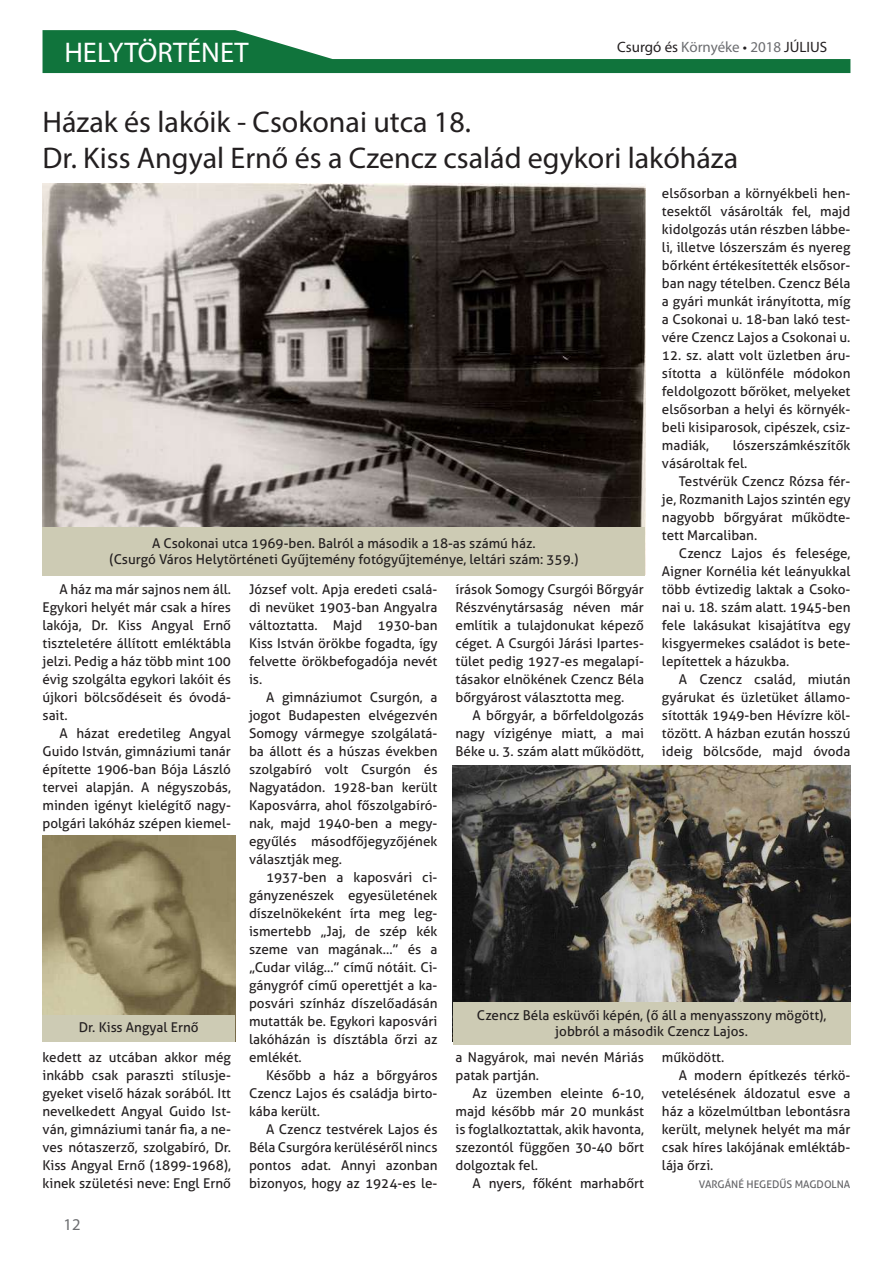
<style>
.page{position:relative;width:893px;height:1263px;background:#fff}
.page>*{position:absolute;margin:0;border:0;box-sizing:border-box;transform-origin:0 0}
.t1{font:30px/36px "Myriad Pro";color:#231f20}
.t2{font:28.5px "Myriad Pro";color:#fff}
.t3{font:16.5px "Myriad Pro";color:#6c6d70}
.t4{font:15px "Myriad Pro";color:#231f20}
.t5{font:13.5px/18px "Aller";color:#231f20;text-align:justify}
.t6{font:10.5px "Aller";color:#636366}
.s1{color:#6c6d70}
</style>
<div class="page">
<svg style="left:43px;top:30px;width:807px;height:43px"></svg>
<img style="left:43px;top:184px;width:602px;height:343px">
<div style="left:43px;top:527px;width:602px;height:49px;background:#cdcbb4"></div>
<img style="left:453px;top:766px;width:397px;height:236px">
<img style="left:43px;top:836px;width:192px;height:179px">
<div style="left:453px;top:1002px;width:397px;height:43px;background:#cdcbb4"></div>
<div style="left:43px;top:1015px;width:192px;height:27px;background:#cdcbb4"></div>
<h2 class="t2" style="left:64px;top:35px;width:186px">HELYTÖRTÉNET</h2>
<p class="t4" style="left:617px;top:38px;width:212px">Csurgó és <span class="s1">Környéke</span> • <span class="s1">2018</span> JÚLIUS</p>
<h1 class="t1" style="left:43px;top:103px;width:697px">Házak és lakóik - Csokonai utca 18.<br>Dr. Kiss Angyal Ernő és a Czencz család egykori lakóháza</h1>
<p class="t5" style="left:662px;top:184px;width:190px">elsősorban a környékbeli hen&shy;tesektől vásárolták fel, majd kidolgozás után részben lábbe&shy;li, illetve lószerszám és nyereg bőrként értékesítették elsősor&shy;ban nagy tételben. Czencz Béla a gyári munkát irányította, míg a Csokonai u. 18-ban lakó test&shy;vére Czencz Lajos a Csokonai u.</p>
<p class="t5" style="left:662px;top:346px;width:190px">12. sz. alatt volt üzletben áru&shy;sította a különféle módokon feldolgozott bőröket, melyeket elsősorban a helyi és környék&shy;beli kisiparosok, cipészek, csiz&shy;madiák,</p>
<p class="t5" style="left:662px;top:436px;width:190px;text-indent:71px">lószerszámkészítők vásároltak fel.</p>
<p class="t5" style="left:662px;top:472px;width:190px;text-indent:17px">Testvérük Czencz Rózsa fér&shy;je, Rozmanith Lajos szintén egy nagyobb bőrgyárat működte&shy;tett Marcaliban.</p>
<p class="t5" style="left:662px;top:544px;width:190px;text-indent:17px">Czencz Lajos és felesége, Aigner Kornélia két leányukkal több évtizedig laktak a Csoko&shy;nai u. 18. szám alatt. 1945-ben fele lakásukat kisajátítva egy kisgyermekes családot is bete&shy;lepítettek a házukba.</p>
<p class="t5" style="left:662px;top:670px;width:190px;text-indent:17px">A Czencz család, miután gyárukat és üzletüket államo&shy;sították 1949-ben Hévízre köl&shy;tözött. A házban ezután hosszú ideig bölcsőde, majd óvoda</p>
<p class="t5" style="left:109px;top:535px;width:470px;line-height:16.2px;text-align:center">A Csokonai utca 1969-ben. Balról a második a 18-as számú ház.<br>(Csurgó Város Helytörténeti Gyűjtemény fotógyűjteménye, leltári szám: 359.)</p>
<p class="t5" style="left:249px;top:580px;width:190px">József volt. Apja eredeti csalá&shy;di nevüket 1903-ban Angyalra változtatta. Majd 1930-ban Kiss István örökbe fogadta, így felvette örökbefogadója nevét is.</p>
<p class="t5" style="left:249px;top:688px;width:190px;text-indent:17px">A gimnáziumot Csurgón, a jogot Budapesten elvégezvén Somogy vármegye szolgálatá&shy;ba állott és a húszas években szolgabíró volt Csurgón és Nagyatádon. 1928-ban került Kaposvárra, ahol főszolgabíró&shy;nak, majd 1940-ben a megy&shy;egyűlés másodfőjegyzőjének választják meg.</p>
<p class="t5" style="left:249px;top:868px;width:190px;text-indent:17px">1937-ben a kaposvári ci&shy;gányzenészek egyesületének díszelnökeként írta meg leg&shy;ismertebb „Jaj, de szép kék szeme van magának…” és a „Cudar világ…” című nótáit. Ci&shy;gánygróf című operettjét a ka&shy;posvári színház díszelőadásán mutatták be. Egykori kaposvári lakóházán is dísztábla őrzi az emlékét.</p>
<p class="t5" style="left:249px;top:1066px;width:190px;text-indent:17px">Később a ház a bőrgyáros Czencz Lajos és családja birto&shy;kába került.</p>
<p class="t5" style="left:249px;top:1120px;width:190px;text-indent:17px">A Czencz testvérek Lajos és Béla Csurgóra kerüléséről nincs pontos adat. Annyi azonban bizonyos, hogy az 1924-es le-</p>
<p class="t5" style="left:43px;top:580px;width:190px;text-indent:17px">A ház ma már sajnos nem áll.<br>Egykori helyét már csak a híres lakója, Dr. Kiss Angyal Ernő tiszteletére állított emléktábla jelzi. Pedig a ház több mint 100 évig szolgálta egykori lakóit és újkori bölcsődéseit és óvodá&shy;sait.</p>
<p class="t5" style="left:43px;top:724px;width:190px;text-indent:17px">A házat eredetileg Angyal Guido István, gimnáziumi tanár építette 1906-ban Bója László tervei alapján. A négyszobás, minden igényt kielégítő nagy&shy;polgári lakóház szépen kiemel-</p>
<p class="t5" style="left:455px;top:580px;width:190px">írások Somogy Csurgói Bőrgyár Részvénytársaság néven már említik a tulajdonukat képező céget. A Csurgói Járási Ipartes&shy;tület pedig 1927-es megalapí&shy;tásakor elnökének Czencz Béla bőrgyárost választotta meg.</p>
<p class="t5" style="left:455px;top:706px;width:190px;text-indent:17px">A bőrgyár, a bőrfeldolgozás nagy vízigénye miatt, a mai Béke u. 3. szám alatt működött,</p>
<p class="t5" style="left:477px;top:1007px;width:351px;line-height:16.2px;text-align:center">Czencz Béla esküvői képén, (ő áll a menyasszony mögött), jobbról a második Czencz Lajos.</p>
<p class="t5" style="left:79px;top:1018px;width:121px">Dr. Kiss Angyal Ernő</p>
<p class="t5" style="left:43px;top:1048px;width:190px">kedett az utcában akkor még inkább csak paraszti stílusje&shy;gyeket viselő házak sorából. Itt nevelkedett Angyal Guido Ist&shy;ván, gimnáziumi tanár fia, a ne&shy;ves nótaszerző, szolgabíró, Dr.<br>Kiss Angyal Ernő (1899-1968), kinek születési neve: Engl Ernő</p>
<p class="t5" style="left:455px;top:1048px;width:190px">a Nagyárok, mai nevén Máriás patak partján.</p>
<p class="t5" style="left:455px;top:1084px;width:190px;text-indent:17px">Az üzemben eleinte 6-10, majd később már 20 munkást is foglalkoztattak, akik havonta, szezontól függően 30-40 bőrt dolgoztak fel.</p>
<p class="t5" style="left:472px;top:1174px;width:173px">A nyers, főként marhabőrt</p>
<p class="t5" style="left:662px;top:1048px;width:64px">működött.</p>
<p class="t5" style="left:679px;top:1066px;width:173px">A modern építkezés térkö-</p>
<p class="t5" style="left:662px;top:1084px;width:190px">vetelésének áldozatul esve a</p>
<p class="t5" style="left:662px;top:1102px;width:190px">ház a közelmúltban lebontásra</p>
<p class="t5" style="left:662px;top:1120px;width:190px">került, melynek helyét ma már</p>
<p class="t5" style="left:662px;top:1138px;width:190px">csak híres lakójának emléktáb-</p>
<p class="t5" style="left:662px;top:1156px;width:53px">lája őrzi.</p>
<p class="t6" style="left:699px;top:1178px;width:153px">VARGÁNÉ HEGEDŰS MAGDOLNA</p>
<p class="t3" style="left:64px;top:1214px;width:18px">12</p>
</div>
